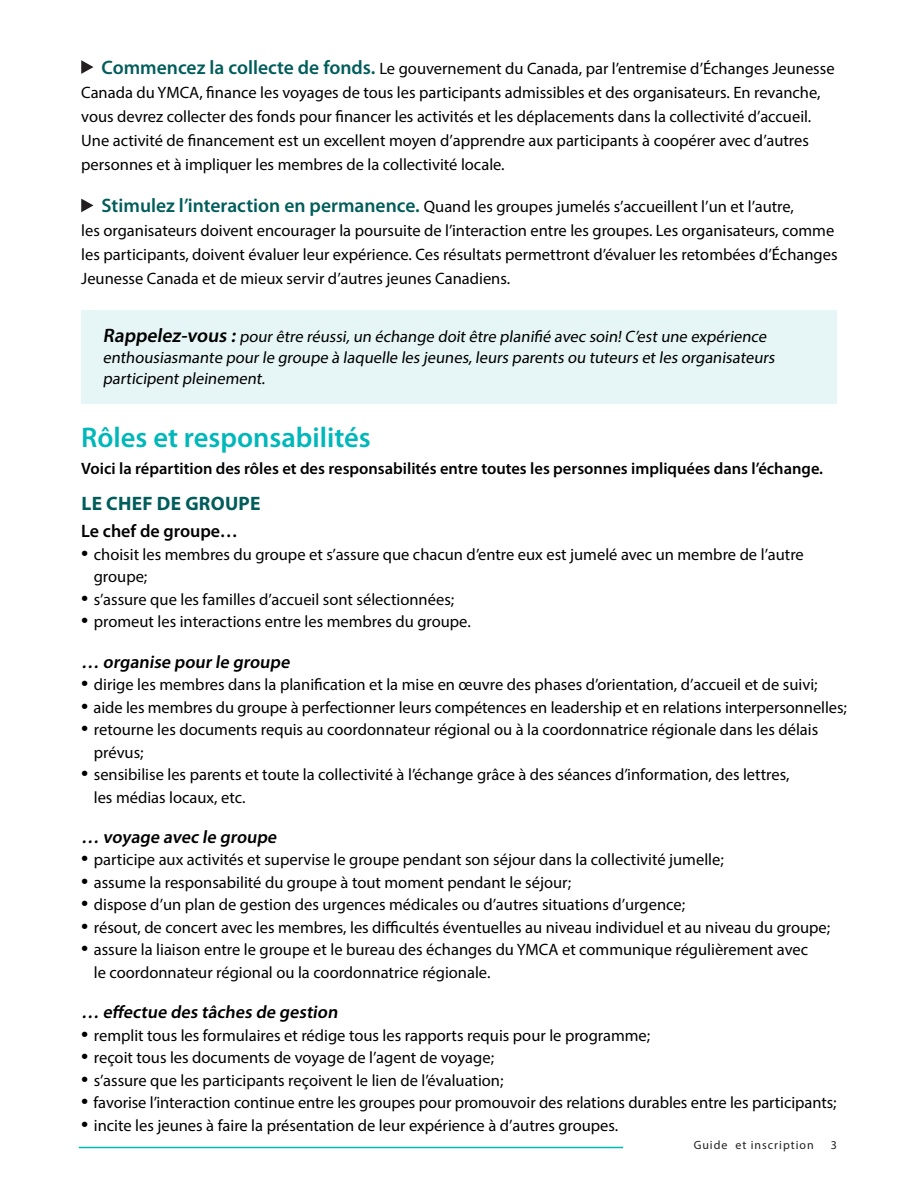
<style>
.page{position:relative;width:918px;height:1188px;background:#fff}
.page>*{position:absolute;margin:0;border:0;box-sizing:border-box;transform-origin:0 0}
.t1{font:600 28.5px "Myriad Pro";color:#00b7b9}
.t2{font:700 19.5px "Myriad Pro";letter-spacing:.015em;color:#005d5b}
.font_8{font:600 18px "Myriad Pro";color:#000}
.font_8-2{font:16.5px/24px "Myriad Pro";color:#000}
.t3{font:600 16.5px "Myriad Pro";color:#000}
.t4{font:12px "Myriad Pro";letter-spacing:.08em;color:#231f20}
.s1{font-weight:600;font-size:19.5px;color:#005d5b}
.s2{font-weight:600;font-size:19.5px}
.s3{font-size:25.5px}
</style>
<div class="page">
<hr style="left:79px;top:1147px;width:544px;height:1px;background:#00b7b9">
<div style="left:81px;top:310px;width:756px;height:93px;background:#e6f5f5"></div>
<svg style="left:81px;top:60px;width:13px;height:14px"></svg>
<svg style="left:81px;top:199px;width:13px;height:13px"></svg>
<p class="font_8-2" style="left:81px;top:56px;width:755px;text-indent:20px"><span class="s1">Commencez la collecte de fonds.</span> Le gouvernement du Canada, par l’entremise d’Échanges Jeunesse Canada du YMCA, finance les voyages de tous les participants admissibles et des organisateurs. En revanche, vous devrez collecter des fonds pour financer les activités et les déplacements dans la collectivité d’accueil.<br>Une activité de financement est un excellent moyen d’apprendre aux participants à coopérer avec d’autres personnes et à impliquer les membres de la collectivité locale.</p>
<p class="font_8-2" style="left:81px;top:194px;width:758px;text-indent:20px"><span class="s1">Stimulez l’interaction en permanence.</span> Quand les groupes jumelés s’accueillent l’un et l’autre,<br>les organisateurs doivent encourager la poursuite de l’interaction entre les groupes. Les organisateurs, comme les participants, doivent évaluer leur expérience. Ces résultats permettront d’évaluer les retombées d’Échanges Jeunesse Canada et de mieux servir d’autres jeunes Canadiens.</p>
<p class="font_8-2" style="left:103px;top:326px;width:676px;line-height:21px"><span class="s2">Rappelez-vous :</span>pour être réussi,un échange doit être planifié avec soin!C’est une expérience enthousiasmante pour le groupe à laquelle les jeunes,leurs parents ou tuteurs et les organisateurs participent pleinement.</p>
<p class="t1" style="left:81px;top:422px;width:291px">Rôles et responsabilités</p>
<p class="t3" style="left:81px;top:459px;width:743px">Voici la répartition des rôles et des responsabilités entre toutes les personnes impliquées dans l’échange.</p>
<p class="t2" style="left:81px;top:493px;width:181px">LE CHEF DE GROUPE</p>
<p class="font_8" style="left:81px;top:521px;width:158px">Le chef de groupe…</p>
<p class="font_8-2" style="left:94px;top:542px;width:712px;line-height:22.5px;text-indent:-13px"><span class="s3">•</span> choisit les membres du groupe et s’assure que chacun d’entre eux est jumelé avec un membre de l’autre groupe;</p>
<p class="font_8-2" style="left:81px;top:587px;width:375px"><span class="s3">•</span> s’assure que les familles d’accueil sont sélectionnées;</p>
<p class="font_8-2" style="left:81px;top:609px;width:391px"><span class="s3">•</span> promeut les interactions entre les membres du groupe.</p>
<p class="font_8" style="left:81px;top:651px;width:213px">… organise pour le groupe</p>
<p class="font_8-2" style="left:81px;top:672px;width:738px"><span class="s3">•</span> dirige les membres dans la planification et la mise en œuvre des phases d’orientation, d’accueil et de suivi;</p>
<p class="font_8-2" style="left:81px;top:695px;width:767px"><span class="s3">•</span> aide les membres du groupe à perfectionner leurs compétences en leadership et en relations interpersonnelles;</p>
<p class="font_8-2" style="left:94px;top:718px;width:726px;line-height:22.5px;text-indent:-13px"><span class="s3">•</span> retourne les documents requis au coordonnateur régional ou à la coordonnatrice régionale dans les délais prévus;</p>
<p class="font_8-2" style="left:94px;top:763px;width:697px;line-height:22.5px;text-indent:-13px"><span class="s3">•</span> sensibilise les parents et toute la collectivité à l’échange grâce à des séances d’information, des lettres, les médias locaux, etc.</p>
<p class="font_8" style="left:81px;top:827px;width:200px">… voyage avec le groupe</p>
<p class="font_8-2" style="left:81px;top:848px;width:644px"><span class="s3">•</span> participe aux activités et supervise le groupe pendant son séjour dans la collectivité jumelle;</p>
<p class="font_8-2" style="left:81px;top:870px;width:491px"><span class="s3">•</span> assume la responsabilité du groupe à tout moment pendant le séjour;</p>
<p class="font_8-2" style="left:81px;top:893px;width:605px"><span class="s3">•</span> dispose d’un plan de gestion des urgences médicales ou d’autres situations d’urgence;</p>
<p class="font_8-2" style="left:81px;top:915px;width:751px"><span class="s3">•</span> résout, de concert avec les membres, les difficultés éventuelles au niveau individuel et au niveau du groupe;</p>
<p class="font_8-2" style="left:94px;top:938px;width:716px;line-height:22.5px;text-indent:-13px"><span class="s3">•</span> assure la liaison entre le groupe et le bureau des échanges du YMCA et communique régulièrement avec le coordonnateur régional ou la coordonnatrice régionale.</p>
<p class="font_8" style="left:81px;top:1002px;width:261px">… effectue des tâches de gestion</p>
<p class="font_8-2" style="left:81px;top:1023px;width:571px"><span class="s3">•</span> remplit tous les formulaires et rédige tous les rapports requis pour le programme;</p>
<p class="font_8-2" style="left:81px;top:1046px;width:414px"><span class="s3">•</span> reçoit tous les documents de voyage de l’agent de voyage;</p>
<p class="font_8-2" style="left:81px;top:1068px;width:424px"><span class="s3">•</span> s’assure que les participants reçoivent le lien de l’évaluation;</p>
<p class="font_8-2" style="left:81px;top:1091px;width:757px"><span class="s3">•</span> favorise l’interaction continue entre les groupes pour promouvoir des relations durables entre les participants;</p>
<p class="font_8-2" style="left:81px;top:1113px;width:539px"><span class="s3">•</span> incite les jeunes à faire la présentation de leur expérience à d’autres groupes.</p>
<p class="t4" style="left:694px;top:1138px;width:121px">Guide et inscription</p>
<p class="t4" style="left:831px;top:1138px;width:8px">3</p>
</div>
